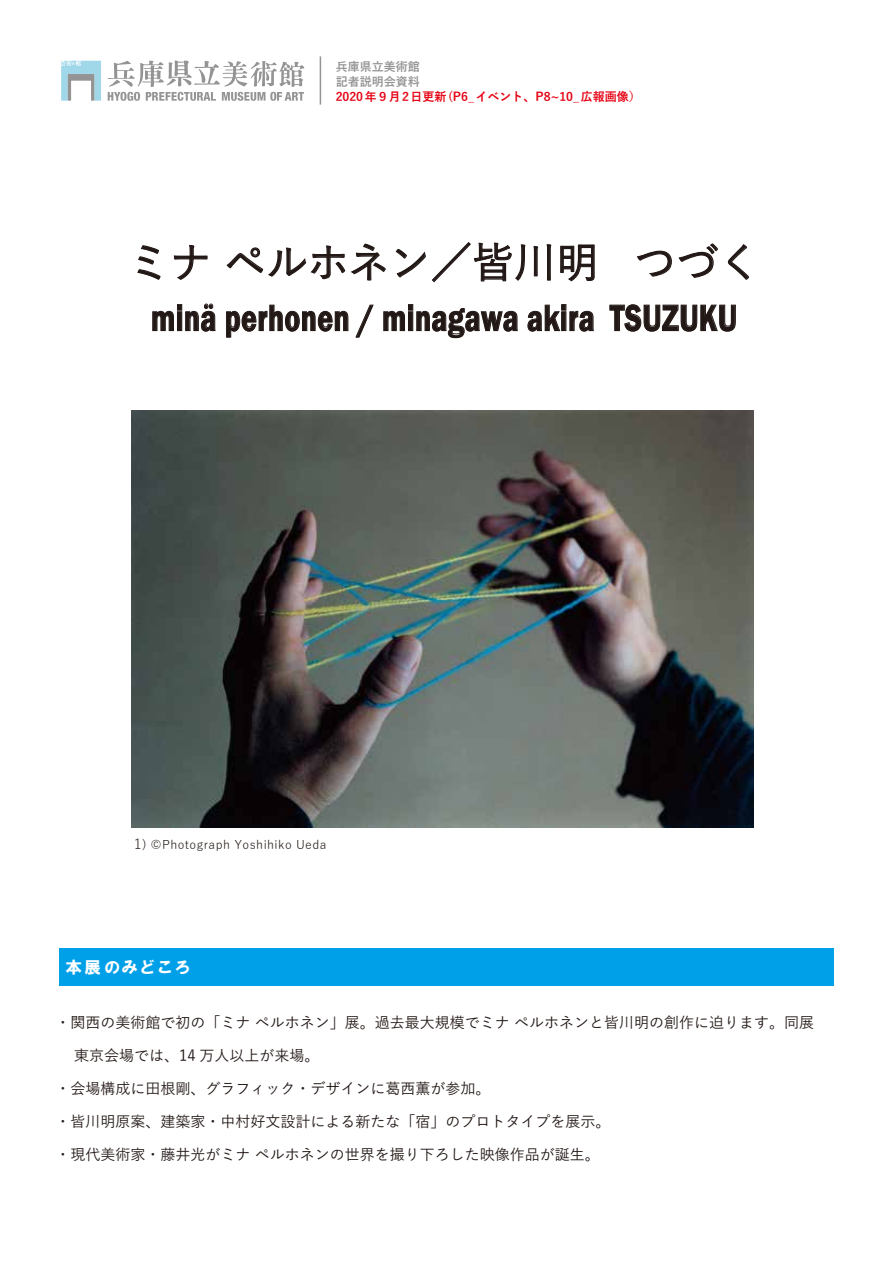
<style>
.page{position:relative;width:893px;height:1263px;background:#fff}
.page>*{position:absolute;margin:0;border:0;box-sizing:border-box;transform-origin:0 0}
.t1{font:500 42px "Yu Gothic";color:#221815}
.t2{font:600 38.25px "Franklin Gothic";letter-spacing:.015em;color:#221815;scale:.77 1}
.t3{font:16.5px "HGS Soei Kakugothic UB";letter-spacing:.065em;color:#fff}
.t4{font:500 15px "Yu Gothic";color:#221815}
.t5{font:700 12px "Yu Gothic";color:#e60012}
.t6{font:12px "Yu Gothic";letter-spacing:.035em;color:#221815}
.t7{font:700 12px/15px "Yu Gothic";color:#949495}
.s1{font-size:43.5px}
.s2{font-size:13.5px}
</style>
<div class="page">
<hr style="left:320px;top:56px;width:1px;height:49px;background:#949495">
<svg style="left:108px;top:60px;width:196px;height:41px"></svg>
<svg style="left:61px;top:61px;width:40px;height:40px"></svg>
<div style="left:59px;top:948px;width:774px;height:38px;background:#00a0e9"></div>
<img style="left:132px;top:410px;width:621px;height:418px">
<svg style="left:137px;top:245px;width:24px;height:35px"></svg>
<svg style="left:173px;top:245px;width:35px;height:35px"></svg>
<svg style="left:226px;top:243px;width:160px;height:38px"></svg>
<svg style="left:395px;top:242px;width:157px;height:41px"></svg>
<svg style="left:560px;top:244px;width:35px;height:38px"></svg>
<svg style="left:637px;top:250px;width:35px;height:27px"></svg>
<svg style="left:678px;top:244px;width:40px;height:34px"></svg>
<svg style="left:728px;top:244px;width:22px;height:36px"></svg>
<svg style="left:153px;top:304px;width:62px;height:27px"></svg>
<svg style="left:226px;top:305px;width:122px;height:32px"></svg>
<svg style="left:356px;top:305px;width:17px;height:32px"></svg>
<svg style="left:384px;top:304px;width:133px;height:33px"></svg>
<svg style="left:528px;top:304px;width:66px;height:27px"></svg>
<svg style="left:610px;top:304px;width:126px;height:27px"></svg>
<p class="t7" style="left:336px;top:59px;width:85px">兵庫県立美術館記者説明会資料</p>
<p class="t5" style="left:336px;top:90px;width:306px">2020年９月2日更新(P6_イベント、P8~10_広報画像）</p>
<h1 class="t1" style="left:128px;top:224px;width:634px">ミナ <span class="s1">ペル</span>ホネン／皆川明 つづく</h1>
<h2 class="t2" style="left:151px;top:294px;width:762px">minä perhonen / minagawa akira TSUZUKU</h2>
<p class="t6" style="left:134px;top:833px;width:194px"><span class="s2">1</span>) ©Photograph Yoshihiko Ueda</p>
<p class="t3" style="left:66px;top:959px;width:127px">本展のみどころ</p>
<p class="t4" style="left:55px;top:1009px;width:760px">・関西の美術館で初の「ミナ ペルホネン」展。過去最大規模でミナ ペルホネンと皆川明の創作に迫ります。同展</p>
<p class="t4" style="left:59px;top:1042px;width:262px">　東京会場では、14 万人以上が来場。</p>
<p class="t4" style="left:55px;top:1075px;width:436px">・会場構成に田根剛、グラフィック・デザインに葛西薫が参加。</p>
<p class="t4" style="left:55px;top:1108px;width:556px">・皆川明原案、建築家・中村好文設計による新たな「宿」のプロトタイプを展示。</p>
<p class="t4" style="left:55px;top:1141px;width:546px">・現代美術家・藤井光がミナ ペルホネンの世界を撮り下ろした映像作品が誕生。</p>
</div>
